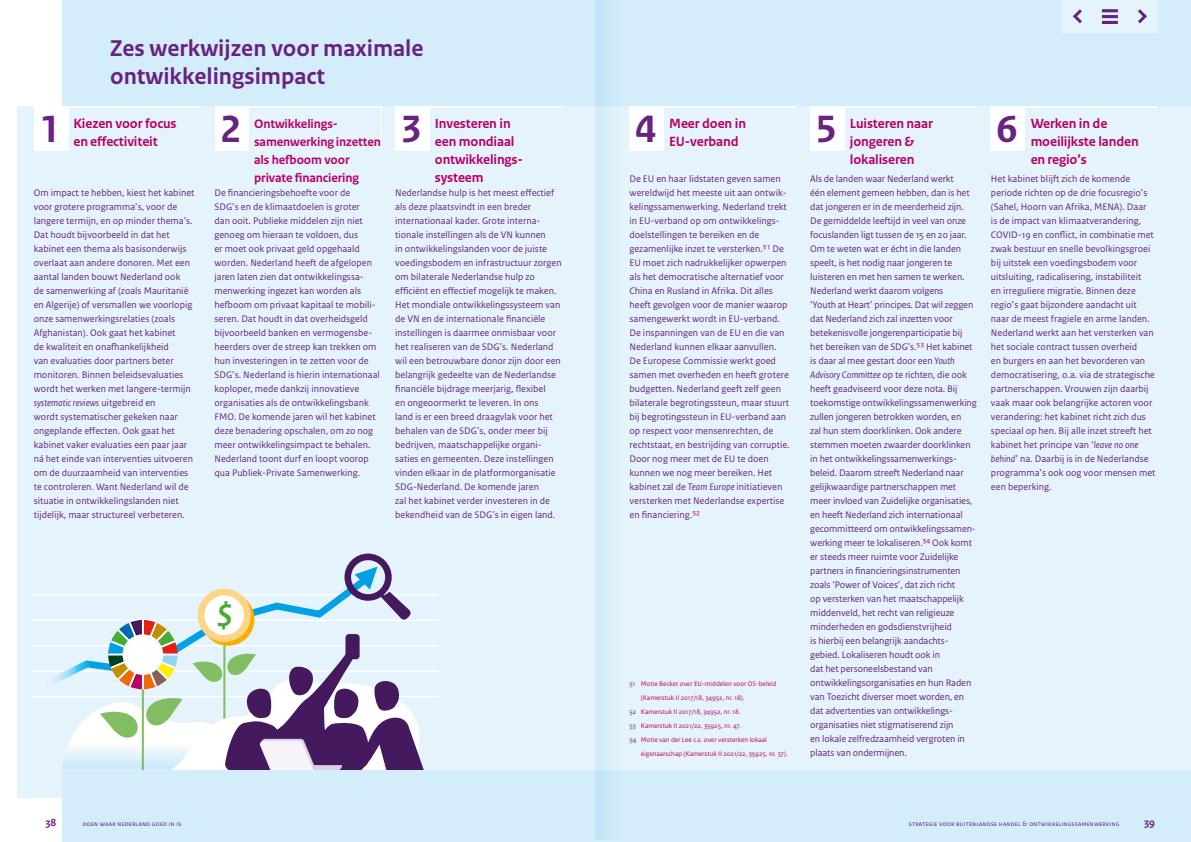
<style>
.page{position:relative;width:1191px;height:842px;background:#fff}
.page>*{position:absolute;margin:0;border:0;box-sizing:border-box;transform-origin:0 0}
.H4_-_Zes_werkwijzen{font:700 40px "Rijksoverheid Sans Text";color:#682280}
.t1{font:italic 700 32.9px "Rijksoverheid Sans Heading";color:#45ac34}
.t2{font:700 24px/28px "Rijksoverheid Sans Text";color:#682280}
.H4_-_Zes_werkwijzen-2{font:700 14px/18px "Rijksoverheid Sans Text";letter-spacing:-.01em;color:#b90066}
.H4_-_Zes_werkwijzen-3{font:700 13px/18px "Rijksoverheid Sans Text";letter-spacing:-.01em;color:#b90066}
.t3{font:700 11px "Rijksoverheid Sans Text";color:#682280}
.p_zonder_inspring{font:10px/14px "Rijksoverheid Sans Text";color:#682280}
.Voetnoten{font:7px/14px "Rijksoverheid Sans Text";color:#b90066}
.t4{font:7px "Rijksoverheid Sans Text";letter-spacing:.03em;color:#682280}
.s1{font-style:italic}
.s2{color:#b90066}
.s3{color:#682280}
</style>
<div class="page">
<div style="left:62px;top:0;width:1129px;height:842px;background:#d4edfb"></div>
<div style="left:17px;top:106px;width:1174px;height:664px;background:#e5f4fc"></div>
<div style="left:34px;top:106px;width:167px;height:45px;background:#fff"></div>
<div style="left:629px;top:106px;width:167px;height:45px;background:#fff"></div>
<div style="left:215px;top:106px;width:166px;height:45px;background:#fff"></div>
<div style="left:810px;top:106px;width:166px;height:45px;background:#fff"></div>
<div style="left:395px;top:106px;width:166px;height:45px;background:#fff"></div>
<div style="left:990px;top:106px;width:167px;height:45px;background:#fff"></div>
<div style="left:69px;top:108px;width:132px;height:68px;background:#e5f4fc"></div>
<div style="left:664px;top:108px;width:132px;height:68px;background:#e5f4fc"></div>
<div style="left:249px;top:108px;width:132px;height:68px;background:#e5f4fc"></div>
<div style="left:845px;top:108px;width:131px;height:68px;background:#e5f4fc"></div>
<div style="left:429px;top:108px;width:132px;height:68px;background:#e5f4fc"></div>
<div style="left:1025px;top:108px;width:132px;height:68px;background:#e5f4fc"></div>
<svg style="left:32px;top:594px;width:30px;height:103px"></svg>
<svg style="left:62px;top:554px;width:377px;height:215px"></svg>
<div style="left:123px;top:634px;width:40px;height:41px;background:#fff;border-radius:50%"></div>
<div style="left:1125px;top:0;width:32px;height:33px;background:#e5f4fc"></div>
<svg style="left:1138px;top:9px;width:9px;height:15px"></svg>
<div style="left:1062px;top:0;width:32px;height:33px;background:#e5f4fc"></div>
<svg style="left:1073px;top:9px;width:9px;height:15px"></svg>
<div style="left:1094px;top:0;width:31px;height:33px;background:#e5f4fc"></div>
<svg style="left:1102px;top:9px;width:15px;height:15px"></svg>
<svg style="left:595px;top:0;width:14px;height:840px;fill:#d4ecfa"></svg>
<h3 class="t2" style="left:110px;top:35px;width:315px">Zes werkwijzen voor maximale ontwikkelingsimpact</h3>
<h4 class="H4_-_Zes_werkwijzen" style="left:39px;top:106px;width:22px">1</h4>
<h4 class="H4_-_Zes_werkwijzen-2" style="left:73px;top:114px;width:105px">Kiezen voor focus en effectiviteit</h4>
<p class="p_zonder_inspring" style="left:34px;top:186px;width:162px">Om impact te hebben, kiest het kabinet voor grotere programma’s, voor de langere termijn, en op minder thema’s.<br>Dat houdt bijvoorbeeld in dat het kabinet een thema als basisonderwijs overlaat aan andere donoren. Met een aantal landen bouwt Nederland ook<br>de samenwerking af (zoals Mauritanië en Algerije) of versmallen we voorlopig onze samenwerkingsrelaties (zoals Afghanistan). Ook gaat het kabinet<br>de kwaliteit en onafhankelijkheid<br>van evaluaties door partners beter monitoren. Binnen beleidsevaluaties wordt het werken met langere-termijn <span class="s1">systematic reviews</span> uitgebreid en<br>wordt systematischer gekeken naar ongeplande effecten. Ook gaat het kabinet vaker evaluaties een paar jaar ná het einde van interventies uitvoeren om de duurzaamheid van interventies te controleren. Want Nederland wil de situatie in ontwikkelingslanden niet tijdelijk, maar structureel verbeteren.</p>
<h4 class="H4_-_Zes_werkwijzen" style="left:220px;top:106px;width:22px">2</h4>
<h4 class="H4_-_Zes_werkwijzen-3" style="left:254px;top:115px;width:128px">Ontwikkelings&shy;samenwerking inzetten als hefboom voor private financiering</h4>
<p class="p_zonder_inspring" style="left:214px;top:186px;width:167px">De financieringsbehoefte voor de<br>SDG’s en de klimaatdoelen is groter<br>dan ooit. Publieke middelen zijn niet genoeg om hieraan te voldoen, dus<br>er moet ook privaat geld opgehaald worden. Nederland heeft de afgelopen jaren laten zien dat ontwikkelingssa&shy;menwerking ingezet kan worden als hefboom om privaat kapitaal te mobili&shy;seren. Dat houdt in dat overheidsgeld bijvoorbeeld banken en vermogensbe&shy;heerders over de streep kan trekken om hun investeringen in te zetten voor de SDG’s. Nederland is hierin internationaal koploper, mede dankzij innovatieve organisaties als de ontwikkelingsbank FMO. De komende jaren wil het kabinet deze benadering opschalen, om zo nog meer ontwikkelingsimpact te behalen.<br>Nederland toont durf en loopt voorop qua Publiek-Private Samenwerking.</p>
<h4 class="H4_-_Zes_werkwijzen" style="left:401px;top:106px;width:22px">3</h4>
<h4 class="H4_-_Zes_werkwijzen-2" style="left:435px;top:114px;width:89px">Investeren in een mondiaal ontwikkelings&shy;systeem</h4>
<p class="p_zonder_inspring" style="left:395px;top:186px;width:168px">Nederlandse hulp is het meest effectief als deze plaatsvindt in een breder internationaal kader. Grote interna&shy;tionale instellingen als de VN kunnen<br>in ontwikkelingslanden voor de juiste voedingsbodem en infrastructuur zorgen om bilaterale Nederlandse hulp zo efficiënt en effectief mogelijk te maken.<br>Het mondiale ontwikkelingssysteem van de VN en de internationale financiële instellingen is daarmee onmisbaar voor het realiseren van de SDG’s. Nederland wil een betrouwbare donor zijn door een belangrijk gedeelte van de Nederlandse financiële bijdrage meerjarig, flexibel<br>en ongeoormerkt te leveren. In ons<br>land is er een breed draagvlak voor het behalen van de SDG’s, onder meer bij bedrijven, maatschappelijke organi&shy;saties en gemeenten. Deze instellingen vinden elkaar in de platformorganisatie SDG-Nederland. De komende jaren<br>zal het kabinet verder investeren in de bekendheid van de SDG’s in eigen land.</p>
<h2 class="t1" style="left:216px;top:596px;width:18px">$</h2>
<h4 class="H4_-_Zes_werkwijzen" style="left:635px;top:106px;width:22px">4</h4>
<h4 class="H4_-_Zes_werkwijzen-2" style="left:669px;top:114px;width:78px">Meer doen in<br>EU-verband</h4>
<p class="p_zonder_inspring" style="left:629px;top:172px;width:162px">De EU en haar lidstaten geven samen wereldwijd het meeste uit aan ontwik&shy;kelingssamenwerking. Nederland trekt in EU-verband op om ontwikkelings&shy;doelstellingen te bereiken en de gezamenlijke inzet te versterken.<span class="s2">51</span> De EU moet zich nadrukkelijker opwerpen als het democratische alternatief voor China en Rusland in Afrika. Dit alles heeft gevolgen voor de manier waarop samengewerkt wordt in EU-verband.<br>De inspanningen van de EU en die van Nederland kunnen elkaar aanvullen.<br>De Europese Commissie werkt goed samen met overheden en heeft grotere budgetten. Nederland geeft zelf geen bilaterale begrotingssteun, maar stuurt bij begrotingssteun in EU-verband aan op respect voor mensenrechten, de rechtstaat, en bestrijding van corruptie.<br>Door nog meer met de EU te doen kunnen we nog meer bereiken. Het kabinet zal de <span class="s1">Team Europe</span> initiatieven versterken met Nederlandse expertise en financiering.<span class="s2">52</span></p>
<p class="Voetnoten" style="left:641px;top:677px;width:137px;text-indent:-11px"><span class="s3">51</span> Motie Becker over EU-middelen voor OS-beleid (Kamerstuk II 2017/18, 34952, nr. 18).</p>
<p class="Voetnoten" style="left:629px;top:705px;width:112px"><span class="s3">52</span> Kamerstuk II 2017/18, 34952, nr. 18.</p>
<p class="Voetnoten" style="left:629px;top:719px;width:114px"><span class="s3">53</span> Kamerstuk II 2021/22, 35925, nr. 47.</p>
<p class="Voetnoten" style="left:641px;top:733px;width:148px;text-indent:-11px"><span class="s3">54</span> Motie van der Lee c.s. over versterken lokaal eigenaarschap (Kamerstuk II 2021/22, 35925, nr. 37).</p>
<h4 class="H4_-_Zes_werkwijzen" style="left:816px;top:106px;width:22px">5</h4>
<h4 class="H4_-_Zes_werkwijzen-2" style="left:850px;top:114px;width:84px">Luisteren naar jongeren &amp; lokaliseren</h4>
<p class="p_zonder_inspring" style="left:810px;top:172px;width:168px">Als de landen waar Nederland werkt<br>één element gemeen hebben, dan is het dat jongeren er in de meerderheid zijn.<br>De gemiddelde leeftijd in veel van onze focuslanden ligt tussen de 15 en 20 jaar.<br>Om te weten wat er écht in die landen speelt, is het nodig naar jongeren te luisteren en met hen samen te werken.<br>Nederland werkt daarom volgens<br>‘Youth at Heart’ principes. Dat wil zeggen dat Nederland zich zal inzetten voor betekenisvolle jongerenparticipatie bij het bereiken van de SDG’s.<span class="s2">53</span> Het kabinet is daar al mee gestart door een <span class="s1">Youth Advisory Committee</span> op te richten, die ook heeft geadviseerd voor deze nota. Bij toekomstige ontwikkelingssamenwerking zullen jongeren betrokken worden, en<br>zal hun stem doorklinken. Ook andere stemmen moeten zwaarder doorklinken in het ontwikkelingssamenwerkings&shy;beleid. Daarom streeft Nederland naar gelijkwaardige partnerschappen met meer invloed van Zuidelijke organisaties, en heeft Nederland zich internationaal gecommitteerd om ontwikkelingssamen&shy;werking meer te lokaliseren.<span class="s2">54</span> Ook komt er steeds meer ruimte voor Zuidelijke partners in financieringsinstrumenten zoals ‘Power of Voices’, dat zich richt<br>op versterken van het maatschappelijk middenveld, het recht van religieuze minderheden en godsdienstvrijheid<br>is hierbij een belangrijk aandachts&shy;gebied. Lokaliseren houdt ook in<br>dat het personeelsbestand van ontwikkelingsorganisaties en hun Raden van Toezicht diverser moet worden, en dat advertenties van ontwikkelings&shy;organisaties niet stigmatiserend zijn<br>en lokale zelfredzaamheid vergroten in plaats van ondermijnen.</p>
<h4 class="H4_-_Zes_werkwijzen" style="left:996px;top:106px;width:22px">6</h4>
<h4 class="H4_-_Zes_werkwijzen-2" style="left:1030px;top:114px;width:110px">Werken in de moeilijkste landen en regio’s</h4>
<p class="p_zonder_inspring" style="left:991px;top:172px;width:166px">Het kabinet blijft zich de komende periode richten op de drie focusregio’s (Sahel, Hoorn van Afrika, MENA). Daar<br>is de impact van klimaatverandering, COVID-19 en conflict, in combinatie met zwak bestuur en snelle bevolkingsgroei bij uitstek een voedingsbodem voor uitsluiting, radicalisering, instabiliteit<br>en irreguliere migratie. Binnen deze regio’s gaat bijzondere aandacht uit naar de meest fragiele en arme landen.<br>Nederland werkt aan het versterken van het sociale contract tussen overheid<br>en burgers en aan het bevorderen van democratisering, o.a. via de strategische partnerschappen. Vrouwen zijn daarbij vaak maar ook belangrijke actoren voor verandering: het kabinet richt zich dus speciaal op hen. Bij alle inzet streeft het kabinet het principe van ‘<span class="s1">leave no one behind</span>’ na. Daarbij is in de Nederlandse programma’s ook oog voor mensen met een beperking.</p>
<p class="t3" style="left:45px;top:816px;width:12px">38</p>
<p class="t4" style="left:83px;top:820px;width:100px">doen waar nederland goed in is</p>
<p class="t4" style="left:908px;top:820px;width:212px">strategie voor buitenlandse handel &amp; ontwikkelingssamenwerking</p>
<p class="t3" style="left:1144px;top:816px;width:12px">39</p>
</div>
